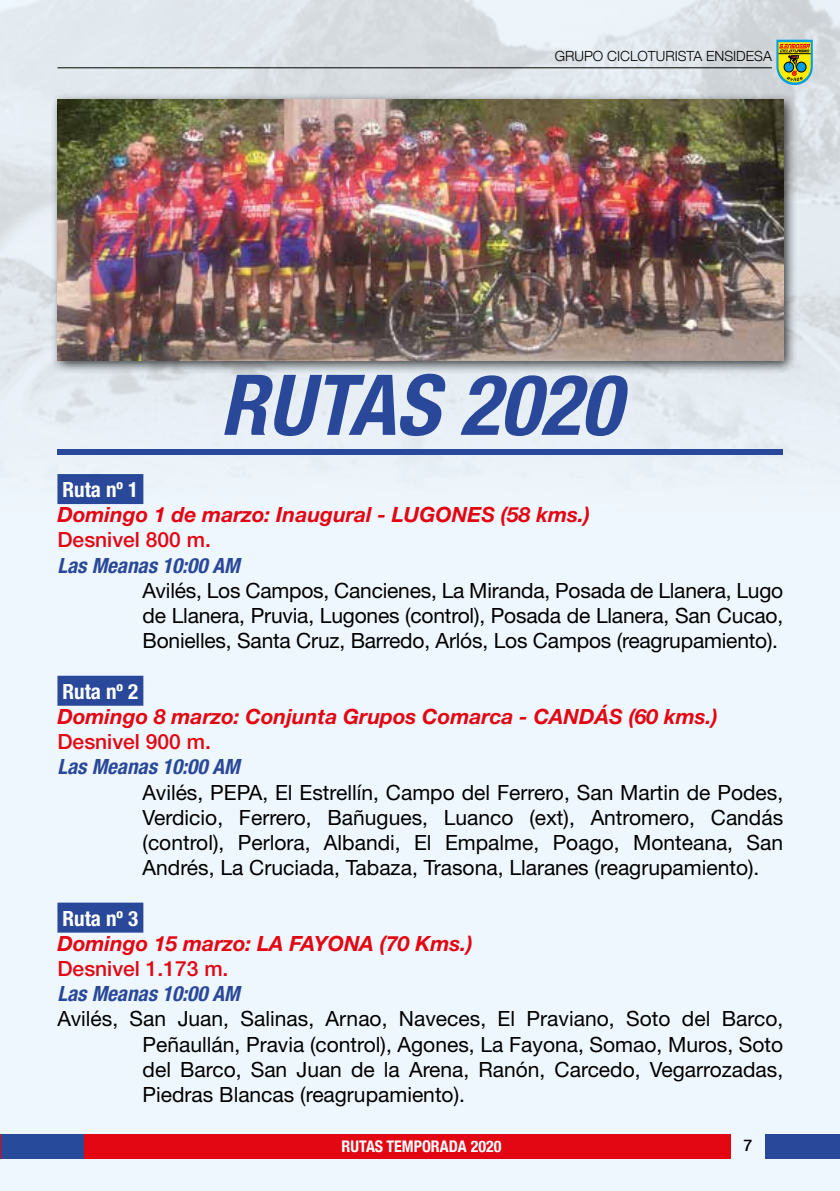
<style>
.page{position:relative;width:840px;height:1191px;background:#fff}
.page>*{position:absolute;margin:0;border:0;box-sizing:border-box;transform-origin:0 0}
.t1{font:italic 700 condensed 84px "Helvetica Neue LT Std";color:#2a4899}
.t2{font:21px/25.2px "Helvetica Neue LT Std";color:#000;text-align:justify}
.t3{font:italic 700 21px "Helvetica Neue LT Std";color:#e30613}
.t4{font:italic 700 condensed 21px "Helvetica Neue LT Std";color:#2a4899}
.t5{font:500 21px "Helvetica Neue LT Std";color:#e30613}
.t6{font:700 condensed 21px "Helvetica Neue LT Std";color:#fff}
.t7{font:700 condensed 16px "Helvetica Neue";color:#fff}
.t8{font:500 16px "Helvetica Neue";color:#000}
.t9{font:300 14px "Helvetica Neue";color:#000}
</style>
<div class="page">
<img style="left:0;top:0;width:839px;height:1191px">
<div style="left:57px;top:474px;width:86px;height:30px;background:#2a4899"></div>
<div style="left:57px;top:675px;width:86px;height:30px;background:#2a4899"></div>
<div style="left:57px;top:902px;width:86px;height:30px;background:#2a4899"></div>
<div style="left:57px;top:449px;width:725px;height:6px;background:#2a4899"></div>
<div style="left:50px;top:92px;width:747px;height:283px;background:#000;opacity:.75"></div>
<img style="left:57px;top:99px;width:725px;height:261px">
<hr style="left:57px;top:67px;width:714px;height:1px;background:#000">
<div style="left:0;top:1134px;width:730px;height:25px;background:#e30613"></div>
<div style="left:1px;top:1134px;width:82px;height:25px;background:#284a9a"></div>
<div style="left:764px;top:1134px;width:75px;height:25px;background:#2a4899"></div>
<svg style="left:776px;top:40px;width:36px;height:45px;background:#97a74e"></svg>
<p class="t9" style="left:554px;top:48px;width:218px">GRUPO CICLOTURISTA ENSIDESA</p>
<h1 class="t1" style="left:220px;top:354px;width:402px">RUTAS 2020</h1>
<p class="t6" style="left:62px;top:477px;width:77px">Ruta nº 1</p>
<p class="t3" style="left:57px;top:502px;width:534px">Domingo 1 de marzo: Inaugural - LUGONES (58 kms.)</p>
<p class="t5" style="left:57px;top:527px;width:155px">Desnivel 800 m.</p>
<p class="t4" style="left:57px;top:552px;width:184px">Las Meanas 10:00 AM</p>
<p class="t2" style="left:142px;top:577px;width:641px">Avilés, Los Campos, Cancienes, La Miranda, Posada de Llanera, Lugo de Llanera, Pruvia, Lugones (control), Posada de Llanera, San Cucao, Bonielles, Santa Cruz, Barredo, Arlós, Los Campos (reagrupamiento).</p>
<p class="t6" style="left:62px;top:678px;width:77px">Ruta nº 2</p>
<p class="t3" style="left:57px;top:703px;width:661px">Domingo 8 marzo: Conjunta Grupos Comarca - CANDÁS (60 kms.)</p>
<p class="t5" style="left:57px;top:729px;width:155px">Desnivel 900 m.</p>
<p class="t4" style="left:57px;top:754px;width:184px">Las Meanas 10:00 AM</p>
<p class="t2" style="left:142px;top:779px;width:641px">Avilés, PEPA, El Estrellín, Campo del Ferrero, San Martin de Podes, Verdicio, Ferrero, Bañugues, Luanco (ext), Antromero, Candás (control), Perlora, Albandi, El Empalme, Poago, Monteana, San Andrés, La Cruciada, Tabaza, Trasona, Llaranes (reagrupamiento).</p>
<p class="t6" style="left:62px;top:905px;width:77px">Ruta nº 3</p>
<p class="t3" style="left:57px;top:930px;width:416px">Domingo 15 marzo: LA FAYONA (70 Kms.)</p>
<p class="t5" style="left:57px;top:956px;width:172px">Desnivel 1.173 m.</p>
<p class="t4" style="left:57px;top:981px;width:184px">Las Meanas 10:00 AM</p>
<p class="t2" style="left:142px;top:1006px;width:641px;text-indent:-85px">Avilés, San Juan, Salinas, Arnao, Naveces, El Praviano, Soto del Barco, Peñaullán, Pravia (control), Agones, La Fayona, Somao, Muros, Soto del Barco, San Juan de la Arena, Ranón, Carcedo, Vegarrozadas, Piedras Blancas (reagrupamiento).</p>
<p class="t7" style="left:341px;top:1136px;width:161px">RUTAS TEMPORADA 2020</p>
<p class="t8" style="left:743px;top:1135px;width:10px">7</p>
</div>
